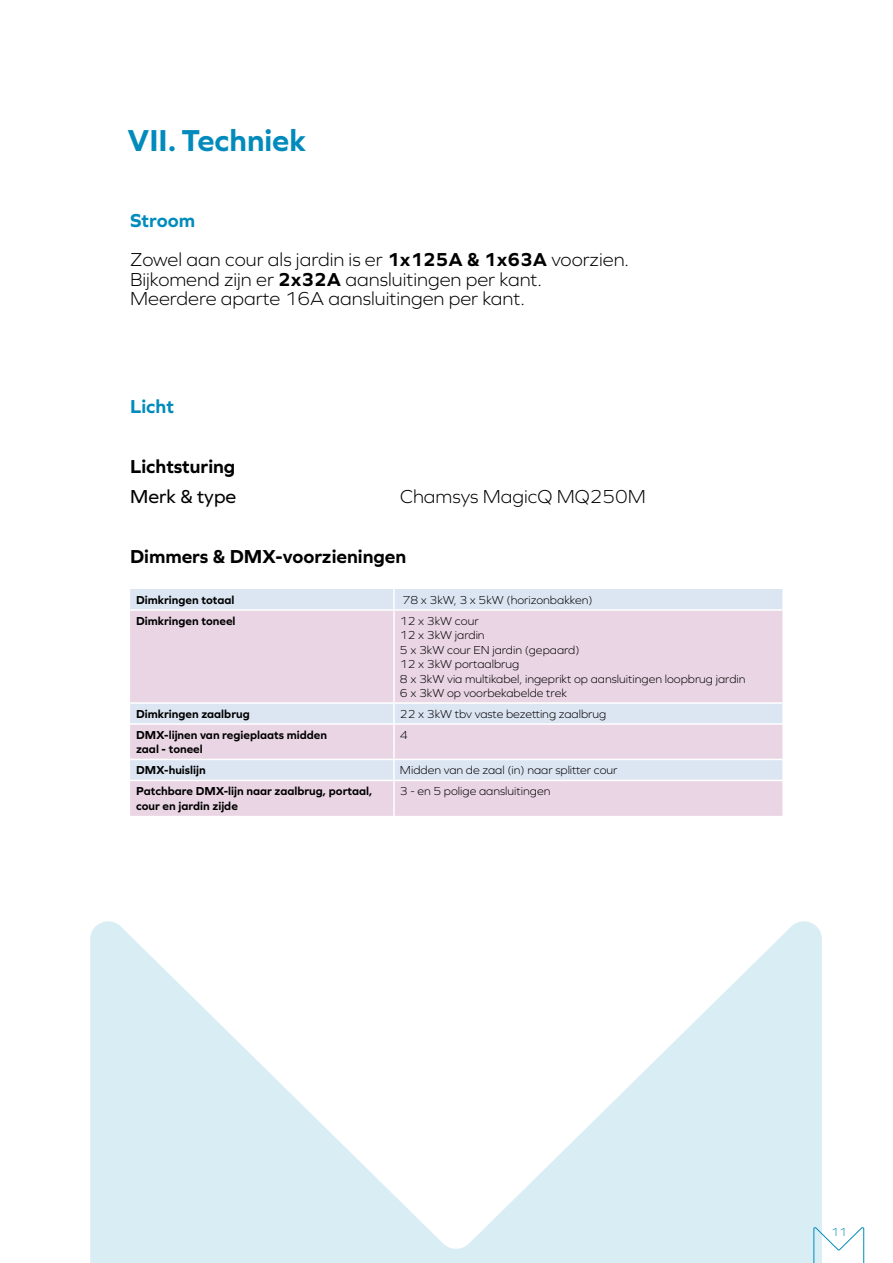
<style>
.page{position:relative;width:893px;height:1263px;background:#fff}
.page>*{position:absolute;margin:0;border:0;box-sizing:border-box;transform-origin:0 0}
.t1{font:700 31.5px "Graphie";color:#008bbc}
.t2{font:300 19.5px/39px "Graphie";color:#000}
.t3{font:700 19.5px "Graphie";color:#000}
.t4{font:19.5px "Graphie";color:#000}
.t5{font:700 19.5px "Graphie";color:#008bbc}
.t6{font:300 12px/14.4px "Graphie";color:#000}
.t7{font:700 12px/14.4px "Graphie";color:#000}
.t8{font:300 12px "Graphie";color:#008bbc}
.s1{font-weight:700;color:#008bbc}
.s2{font-weight:700}
</style>
<div class="page">
<svg style="left:822px;top:1227px;width:42px;height:36px"></svg>
<div style="left:130px;top:589px;width:652px;height:20px;background:#dce6f3"></div>
<svg style="left:130px;top:611px;width:652px;height:205px;background:#e7d8e7"></svg>
<hr style="left:393px;top:589px;width:2px;height:20px;background:#fff">
<hr style="left:393px;top:611px;width:2px;height:91px;background:#fff">
<hr style="left:130px;top:702px;width:264px;height:2px;background:#fff">
<hr style="left:394px;top:702px;width:388px;height:2px;background:#fff">
<svg style="left:393px;top:704px;width:2px;height:19px"></svg>
<hr style="left:130px;top:723px;width:264px;height:2px;background:#fff">
<hr style="left:394px;top:723px;width:388px;height:2px;background:#fff">
<hr style="left:393px;top:725px;width:2px;height:34px;background:#fff">
<hr style="left:130px;top:759px;width:264px;height:1px;background:#fff">
<hr style="left:394px;top:759px;width:388px;height:1px;background:#fff">
<hr style="left:393px;top:760px;width:2px;height:20px;background:#fff">
<hr style="left:130px;top:780px;width:264px;height:1px;background:#fff">
<hr style="left:394px;top:780px;width:388px;height:1px;background:#fff">
<hr style="left:393px;top:781px;width:2px;height:35px;background:#fff">
<svg style="left:90px;top:921px;width:732px;height:342px;fill:#d9edf5"></svg>
<h1 class="t1" style="left:128px;top:122px;width:180px">VII. Techniek</h1>
<h2 class="t2" style="left:130px;top:201px;width:500px"><span class="s1">Stroom<br></span>Zowel aan cour als jardin is er <span class="s2">1x125A &amp; 1x63A</span> voorzien.</h2>
<h2 class="t2" style="left:130px;top:269px;width:413px;line-height:19.5px">Bijkomend zijn er <span class="s2">2x32A</span> aansluitingen per kant.<br>Meerdere aparte 16A aansluitingen per kant.</h2>
<h2 class="t5" style="left:130px;top:395px;width:45px">Licht</h2>
<h2 class="t3" style="left:130px;top:455px;width:107px">Lichtsturing</h2>
<h2 class="t4" style="left:130px;top:485px;width:108px">Merk &amp; type</h2>
<h2 class="t2" style="left:400px;top:477px;width:247px">Chamsys MagicQ MQ250M</h2>
<h2 class="t3" style="left:130px;top:545px;width:278px">Dimmers &amp; DMX-voorzieningen</h2>
<p class="t7" style="left:136px;top:592px;width:100px">Dimkringen totaal</p>
<p class="t6" style="left:403px;top:593px;width:192px">78 x 3kW, 3 x 5kW (horizonbakken)</p>
<p class="t7" style="left:136px;top:613px;width:101px">Dimkringen toneel</p>
<p class="t6" style="left:400px;top:614px;width:347px">12 x 3kW cour<br>12 x 3kW jardin<br>5 x 3kW cour EN jardin (gepaard)<br>12 x 3kW portaalbrug<br>8 x 3kW via multikabel, ingeprikt op aansluitingen loopbrug jardin<br>6 x 3kW op voorbekabelde trek</p>
<p class="t7" style="left:136px;top:706px;width:115px">Dimkringen zaalbrug</p>
<p class="t6" style="left:400px;top:707px;width:208px">22 x 3kW tbv vaste bezetting zaalbrug</p>
<p class="t7" style="left:136px;top:727px;width:192px">DMX-lijnen van regieplaats midden zaal - toneel</p>
<p class="t6" style="left:400px;top:728px;width:9px">4</p>
<p class="t7" style="left:136px;top:763px;width:71px">DMX-huislijn</p>
<p class="t6" style="left:400px;top:763px;width:219px">Midden van de zaal (in) naar splitter cour</p>
<p class="t7" style="left:136px;top:784px;width:238px">Patchbare DMX-lijn naar zaalbrug, portaal, cour en jardin zijde</p>
<p class="t6" style="left:400px;top:784px;width:152px">3 - en 5 polige aansluitingen</p>
<p class="t8" style="left:831px;top:1225px;width:17px">11</p>
</div>
